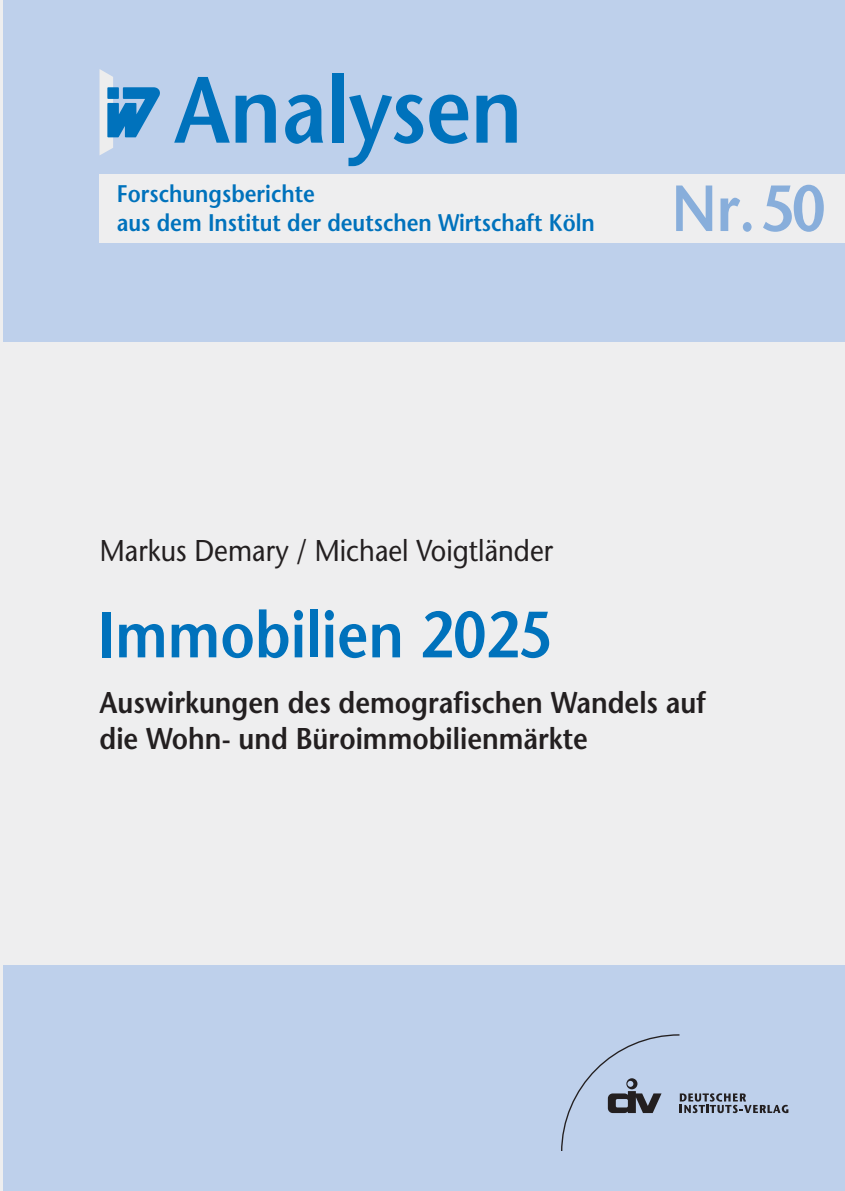
<style>
.page{position:relative;width:845px;height:1191px;background:#eeeeef}
.page>*{position:absolute;margin:0;border:0;box-sizing:border-box;transform-origin:0 0}
.t1{font:600 65.2px "Stone Sans";color:#0072bc;scale:.88 1}
.t2{font:600 65px "Stone Sans";color:#88aedb;scale:.9 1}
.t3{font:600 30px/36px "Stone Sans";color:#231f20;scale:.9 1}
.t4{font:30px "Stone Sans";color:#231f20;scale:.9 1}
.t5{font:600 24px/29px "Stone Sans";color:#0072bc;scale:.9 1}
</style>
<div class="page">
<div style="left:4px;top:0;width:841px;height:341px;background:#bed0eb"></div>
<div style="left:100px;top:175px;width:745px;height:68px;background:#eeeeef"></div>
<div style="left:4px;top:965px;width:841px;height:226px;background:#bed0eb"></div>
<svg style="left:561px;top:1034px;width:227px;height:116px"></svg>
<svg style="left:99px;top:69px;width:61px;height:86px"></svg>
<svg style="left:174px;top:77px;width:102px;height:66px"></svg>
<svg style="left:285px;top:95px;width:38px;height:49px"></svg>
<div style="left:332px;top:74px;width:11px;height:69px;background:#0072bc"></div>
<svg style="left:348px;top:95px;width:75px;height:71px"></svg>
<svg style="left:429px;top:95px;width:40px;height:49px"></svg>
<svg style="left:476px;top:95px;width:41px;height:48px"></svg>
<p class="t5" style="left:117px;top:179px;width:532px">Forschungsberichte<br>aus dem Institut der deutschen Wirtschaft Köln</p>
<h2 class="t2" style="left:671px;top:168px;width:173px">Nr. 50</h2>
<p class="t4" style="left:100px;top:532px;width:505px">Markus Demary / Michael Voigtländer</p>
<h1 class="t1" style="left:98px;top:594px;width:518px">Immobilien 2025</h1>
<p class="t3" style="left:99px;top:684px;width:675px">Auswirkungen des demografischen Wandels auf die Wohn- und Büroimmobilienmärkte</p>
</div>
